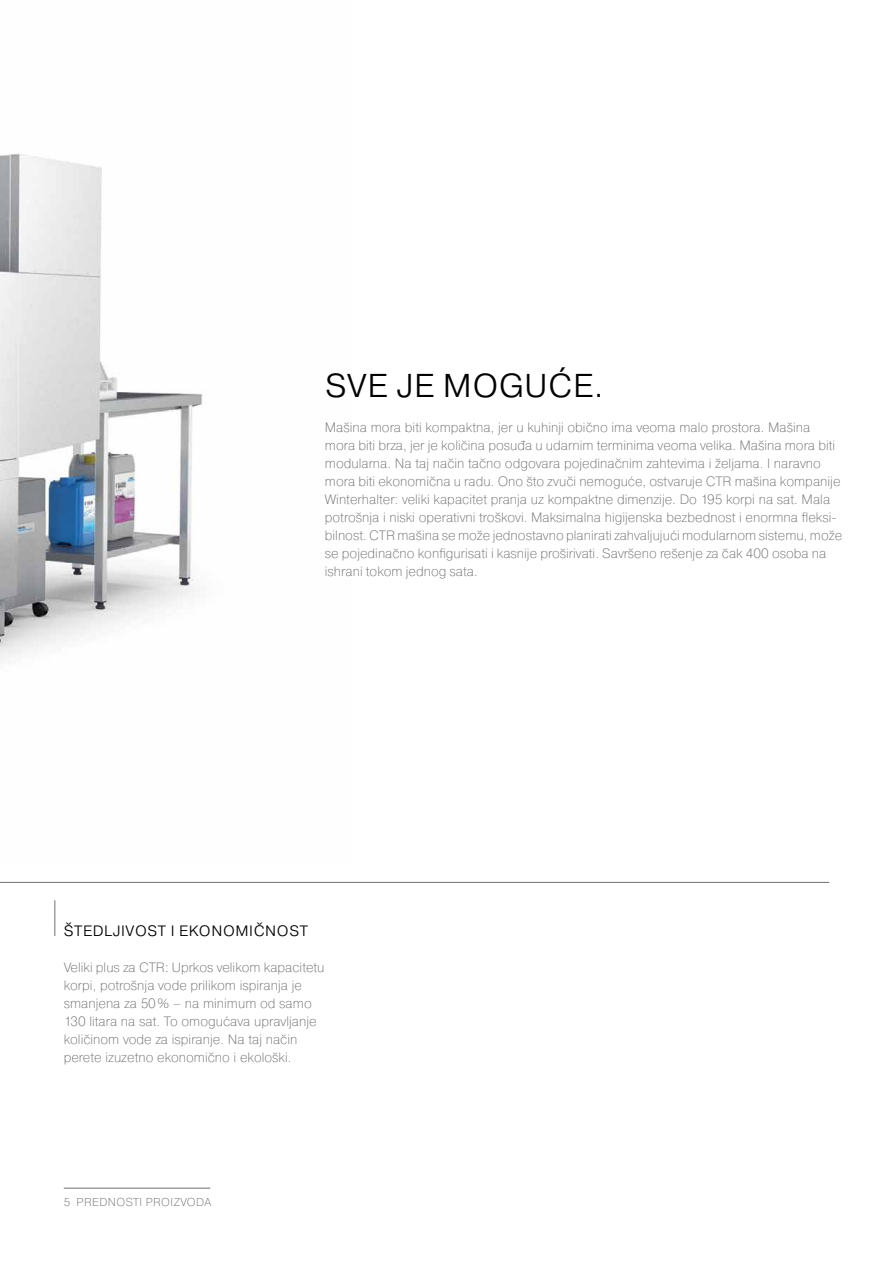
<style>
.page{position:relative;width:893px;height:1263px;background:#fff}
.page>*{position:absolute;margin:0;border:0;box-sizing:border-box;transform-origin:0 0}
.t1{font:300 33px "Pragmatica";letter-spacing:.02em;color:#000}
.t2{font:300 15px "Pragmatica";letter-spacing:.04em;color:#000}
.t3{font:200 13.5px/18px "Pragmatica";color:#6f6f6e}
.t4{font:200 11.4px "Pragmatica";letter-spacing:.04em;color:#6f6f6e}
</style>
<div class="page">
<img style="left:0;top:153px;width:203px;height:507px">
<hr style="left:0;top:882px;width:829px;height:1px;background:#6f6f6e">
<hr style="left:55px;top:900px;width:1px;height:36px;background:#6f6f6e">
<hr style="left:64px;top:1188px;width:146px;height:1px;background:#6f6f6e">
<h1 class="t1" style="left:325px;top:365px;width:280px">SVE JE MOGUĆE.</h1>
<p class="t3" style="left:325px;top:418px;width:519px">Mašina mora biti kompaktna, jer u kuhinji obično ima veoma malo prostora. Mašina mora biti brza, jer je količina posuđa u udarnim terminima veoma velika. Mašina mora biti modularna. Na taj način tačno odgovara pojedinačnim zahtevima i željama. I naravno mora biti ekonomična u radu. Ono što zvuči nemoguće, ostvaruje CTR mašina kompanije Winterhalter: veliki kapacitet pranja uz kompaktne dimenzije. Do 195 korpi na sat. Mala potrošnja i niski operativni troškovi. Maksimalna higijenska bezbednost i enormna fleksi&shy;bilnost. CTR mašina se može jednostavno planirati zahvaljujući modularnom sistemu, može se pojedinačno konfigurisati i kasnije proširivati. Savršeno rešenje za čak 400 osoba na ishrani tokom jednog sata.</p>
<p class="t2" style="left:64px;top:921px;width:246px">ŠTEDLJIVOST I EKONOMIČNOST</p>
<p class="t3" style="left:64px;top:958px;width:262px">Veliki plus za CTR: Uprkos velikom kapacitetu korpi, potrošnja vode prilikom ispiranja je smanjena za 50% – na minimum od samo 130 litara na sat. To omogućava upravljanje količinom vode za ispiranje. Na taj način perete izuzetno ekonomično i ekološki.</p>
<p class="t4" style="left:64px;top:1195px;width:149px">5 PREDNOSTI PROIZVODA</p>
</div>
